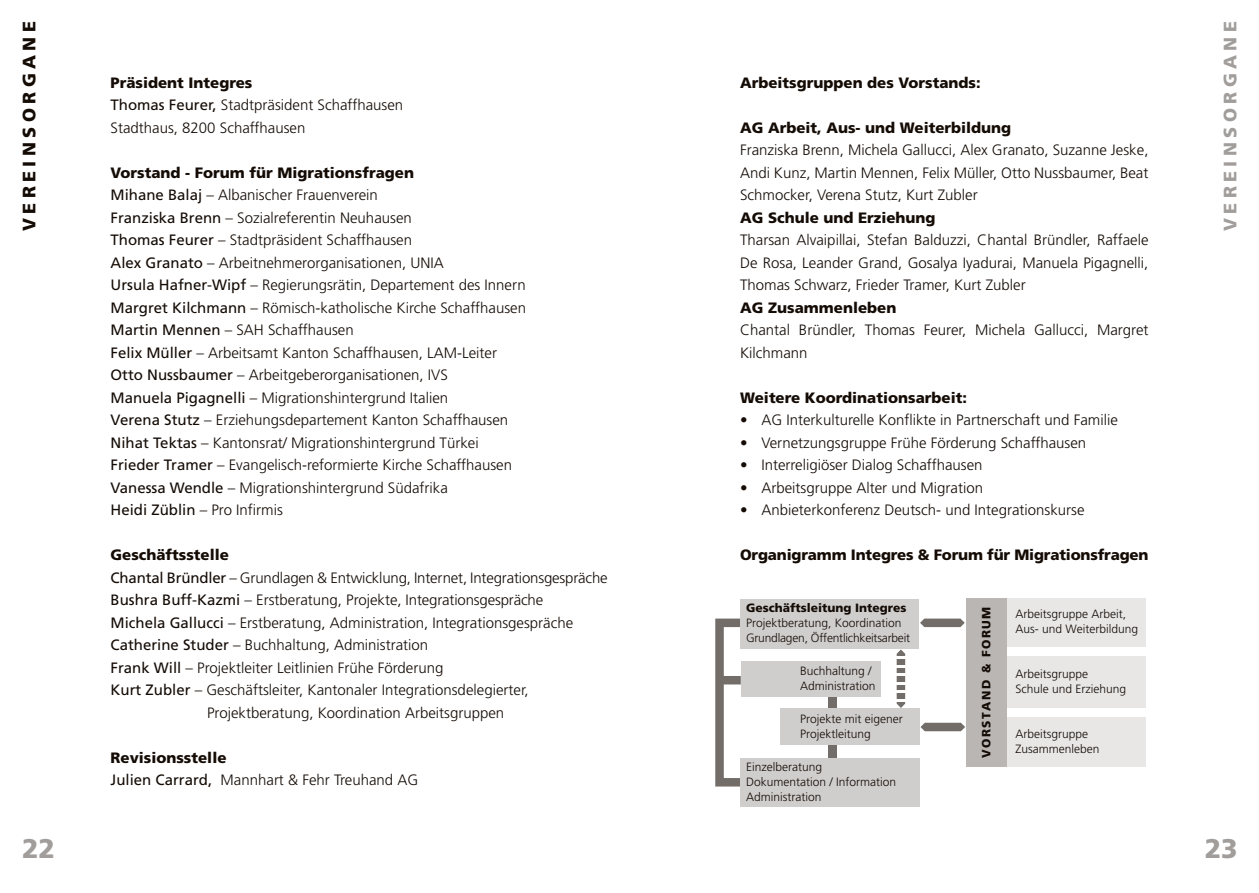
<style>
.page{position:relative;width:1259px;height:893px;background:#fff}
.page>*{position:absolute;margin:0;border:0;box-sizing:border-box;transform-origin:0 0}
.t1{font:900 27px "Frutiger";color:#a19d9b}
.t2{font:900 18px "Frutiger";letter-spacing:.245em;color:#140b05}
.t3{font:900 18px "Frutiger";letter-spacing:.245em;color:#a19d9b}
.t4{font:300 15px/22.5px "Frutiger";color:#140b05}
.t5{font:900 15px "Frutiger";color:#140b05}
.t6{font:300 12px/15px "Frutiger";color:#140b05}
.t7{font:900 12px "Frutiger";color:#140b05}
.t8{font:900 12px "Frutiger";letter-spacing:.12em;color:#140b05}
.s1{font-weight:900}
.s2{font-weight:400}
</style>
<div class="page">
<svg style="left:715px;top:619px;width:26px;height:167px"></svg>
<div style="left:995px;top:598px;width:151px;height:169px;background:#e8e7e6"></div>
<div style="left:828px;top:696px;width:8px;height:64px;background:#726d69"></div>
<div style="left:780px;top:708px;width:140px;height:36px;background:#d0cecd"></div>
<div style="left:741px;top:662px;width:139px;height:35px;background:#d0cecd"></div>
<div style="left:741px;top:599px;width:178px;height:50px;background:#d0cecd"></div>
<div style="left:740px;top:759px;width:179px;height:48px;background:#d0cecd"></div>
<div style="left:995px;top:647px;width:153px;height:9px;background:#fff"></div>
<div style="left:995px;top:708px;width:152px;height:8px;background:#fff"></div>
<div style="left:966px;top:598px;width:40px;height:169px;background:#b9b6b4"></div>
<svg style="left:920px;top:723px;width:45px;height:8px"></svg>
<svg style="left:920px;top:619px;width:44px;height:8px"></svg>
<svg style="left:896px;top:649px;width:10px;height:59px"></svg>
<p class="t2" style="left:22px;top:231px;width:211px;rotate:-90deg">VEREINSORGANE</p>
<p class="t4" style="left:111px;top:72px;width:294px"><span class="s1">Präsident Integres<br></span><span class="s2">Thomas Feurer,</span> Stadtpräsident Schaffhausen<br>Stadthaus, 8200 Schaffhausen</p>
<p class="t4" style="left:111px;top:162px;width:417px"><span class="s1">Vorstand - Forum für Migrationsfragen<br></span><span class="s2">Mihane Balaj</span> – Albanischer Frauenverein<br><span class="s2">Franziska Brenn</span> – Sozialreferentin Neuhausen<br><span class="s2">Thomas Feurer</span> – Stadtpräsident Schaffhausen<br><span class="s2">Alex Granato</span> – Arbeitnehmerorganisationen, UNIA<br><span class="s2">Ursula Hafner-Wipf</span> – Regierungsrätin, Departement des Innern <span class="s2">Margret Kilchmann</span> – Römisch-katholische Kirche Schaffhausen <span class="s2">Martin Mennen</span> – SAH Schaffhausen<br><span class="s2">Felix Müller</span> – Arbeitsamt Kanton Schaffhausen, LAM-Leiter <span class="s2">Otto Nussbaumer</span> – Arbeitgeberorganisationen, IVS<br><span class="s2">Manuela Pigagnelli</span> – Migrationshintergrund Italien<br><span class="s2">Verena Stutz</span> – Erziehungsdepartement Kanton Schaffhausen <span class="s2">Nihat Tektas</span> – Kantonsrat/ Migrationshintergrund Türkei <span class="s2">Frieder Tramer</span> – Evangelisch-reformierte Kirche Schaffhausen <span class="s2">Vanessa Wendle</span> – Migrationshintergrund Südafrika<br><span class="s2">Heidi Züblin</span> – Pro Infirmis</p>
<p class="t5" style="left:111px;top:549px;width:120px">Geschäftsstelle</p>
<p class="t4" style="left:111px;top:567px;width:499px"><span class="s2">Chantal Bründler</span> – Grundlagen &amp; Entwicklung, Internet, Integrationsgespräche</p>
<p class="t4" style="left:111px;top:590px;width:434px"><span class="s2">Bushra Buff-Kazmi</span> – Erstberatung, Projekte, Integrationsgespräche</p>
<p class="t4" style="left:111px;top:612px;width:464px"><span class="s2">Michela Gallucci</span> – Erstberatung, Administration, Integrationsgespräche</p>
<p class="t4" style="left:111px;top:635px;width:319px"><span class="s2">Catherine Studer</span> – Buchhaltung, Administration</p>
<p class="t4" style="left:111px;top:657px;width:334px"><span class="s2">Frank Will</span> – Projektleiter Leitlinien Frühe Förderung</p>
<p class="t4" style="left:111px;top:680px;width:420px"><span class="s2">Kurt Zubler</span> – Geschäftsleiter, Kantonaler Integrationsdelegierter,</p>
<p class="t4" style="left:207px;top:702px;width:299px">Projektberatung, Koordination Arbeitsgruppen</p>
<p class="t4" style="left:111px;top:747px;width:309px"><span class="s1">Revisionsstelle<br></span><span class="s2">Julien Carrard,</span> Mannhart &amp; Fehr Treuhand AG</p>
<p class="t5" style="left:740px;top:77px;width:242px">Arbeitsgruppen des Vorstands:</p>
<p class="t5" style="left:740px;top:122px;width:273px">AG Arbeit, Aus- und Weiterbildung</p>
<p class="t4" style="left:740px;top:140px;width:410px;text-align:justify">Franziska Brenn, Michela Gallucci, Alex Granato, Suzanne Jeske, Andi Kunz, Martin Mennen, Felix Müller, Otto Nussbaumer, Beat Schmocker, Verena Stutz, Kurt Zubler</p>
<p class="t5" style="left:740px;top:212px;width:197px">AG Schule und Erziehung</p>
<p class="t4" style="left:740px;top:230px;width:410px;text-align:justify">Tharsan Alvaipillai, Stefan Balduzzi, Chantal Bründler, Raffaele De Rosa, Leander Grand, Gosalya Iyadurai, Manuela Pigagnelli, Thomas Schwarz, Frieder Tramer, Kurt Zubler</p>
<p class="t5" style="left:740px;top:302px;width:158px">AG Zusammenleben</p>
<p class="t4" style="left:740px;top:320px;width:410px">Chantal Bründler, Thomas Feurer, Michela Gallucci, Margret<br>Kilchmann</p>
<p class="t5" style="left:740px;top:392px;width:228px">Weitere Koordinationsarbeit:</p>
<p class="t4" style="left:740px;top:410px;width:379px">• AG Interkulturelle Konflikte in Partnerschaft und Familie</p>
<p class="t4" style="left:740px;top:432px;width:348px">• Vernetzungsgruppe Frühe Förderung Schaffhausen</p>
<p class="t4" style="left:740px;top:455px;width:244px">• Interreligiöser Dialog Schaffhausen</p>
<p class="t4" style="left:740px;top:477px;width:244px">• Arbeitsgruppe Alter und Migration</p>
<p class="t4" style="left:740px;top:500px;width:346px">• Anbieterkonferenz Deutsch- und Integrationskurse</p>
<p class="t5" style="left:740px;top:549px;width:410px">Organigramm Integres &amp; Forum für Migrationsfragen</p>
<p class="t7" style="left:746px;top:603px;width:162px">Geschäftsleitung Integres</p>
<p class="t6" style="left:746px;top:616px;width:166px">Projektberatung, Koordination<br>Grundlagen, Öffentlichkeitsarbeit</p>
<p class="t6" style="left:800px;top:664px;width:77px">Buchhaltung /<br>Administration</p>
<p class="t6" style="left:800px;top:712px;width:104px">Projekte mit eigener<br>Projektleitung</p>
<p class="t6" style="left:746px;top:760px;width:152px">Einzelberatung<br>Dokumentation / Information<br>Administration</p>
<p class="t8" style="left:981px;top:758px;width:153px;rotate:-90deg">VORSTAND &amp; FORUM</p>
<p class="t6" style="left:1015px;top:607px;width:124px">Arbeitsgruppe Arbeit,<br>Aus- und Weiterbildung</p>
<p class="t6" style="left:1015px;top:667px;width:112px">Arbeitsgruppe<br>Schule und Erziehung</p>
<p class="t6" style="left:1015px;top:727px;width:86px">Arbeitsgruppe<br>Zusammenleben</p>
<p class="t3" style="left:1223px;top:231px;width:211px;rotate:-90deg">VEREINSORGANE</p>
<h1 class="t1" style="left:22px;top:838px;width:35px">22</h1>
<h1 class="t1" style="left:1204px;top:838px;width:35px">23</h1>
</div>
